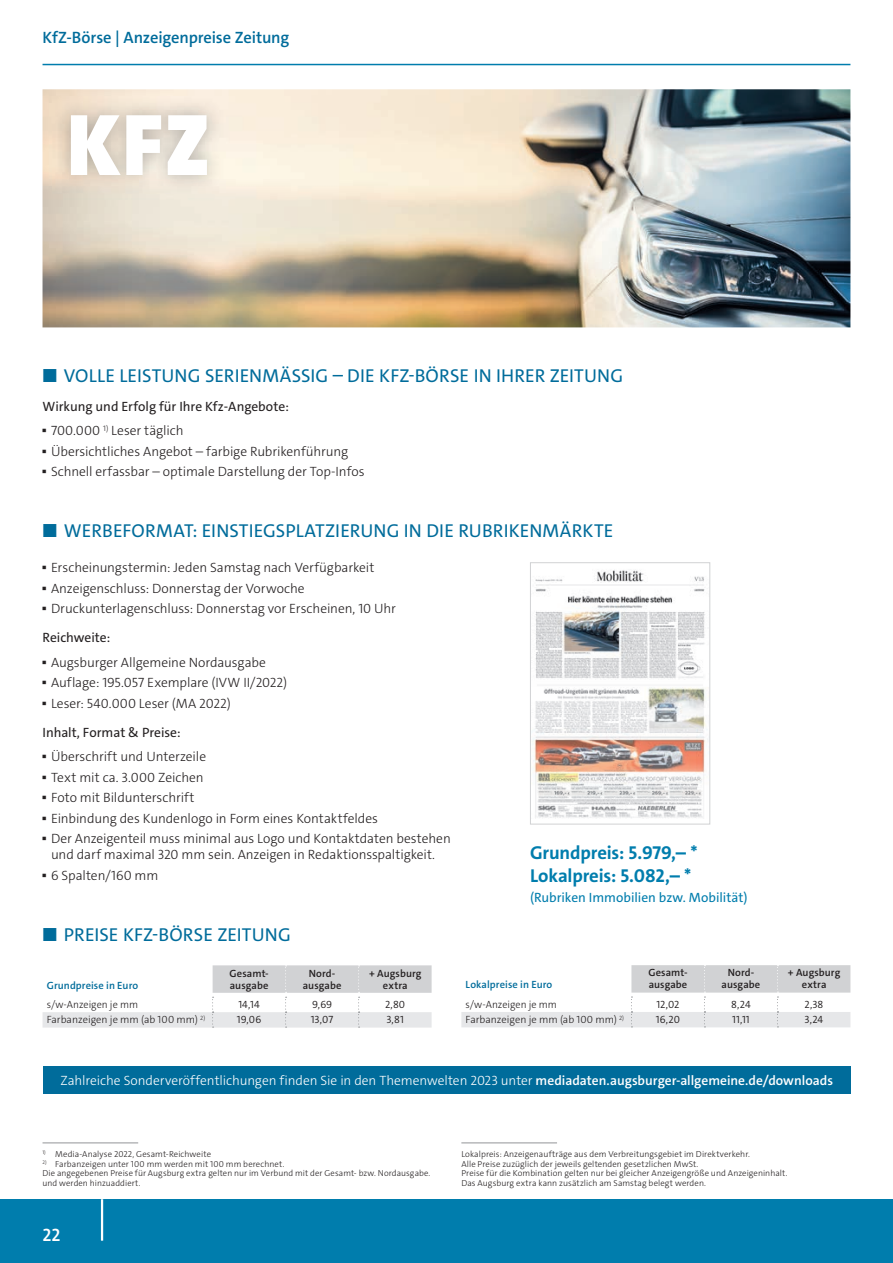
<style>
.page{position:relative;width:893px;height:1263px;background:#fff}
.page>*{position:absolute;margin:0;border:0;box-sizing:border-box;transform-origin:0 0}
.t1{font:900 88.5px "The Sans C4 s";color:#fff}
.t2{font:18.75px "The Sans C4 s";letter-spacing:.005em;color:#006c9b}
.t3{font:700 18.75px/22.5px "The Sans C4 s";letter-spacing:-.005em;color:#007dad}
.t4{font:600 18px "The Sans C4 s";color:#fff}
.t5{font:600 16.5px "The Sans C4 s";letter-spacing:-.01em;color:#006c9b}
.t6{font:300 13.5px/29px "The Sans C4 s";letter-spacing:-.005em;color:#231f20}
.t7{font:300 13.5px "The Sans C4 s";letter-spacing:-.005em;color:#fff}
.t8{font:13.5px "The Sans C4 s";letter-spacing:-.005em;color:#231f20}
.t9{font:13.5px "The Sans C4 s";color:#007dad}
.t10{font:300 10.5px "The Sans C4 s";color:#231f20}
.t11{font:600 10.5px/12px "The Sans C4 s";letter-spacing:.01em;color:#231f20;text-align:center}
.t12{font:300 10.5px "The Sans C4 s";letter-spacing:.005em;color:#231f20}
.t13{font:600 10.5px "The Sans C4 s";letter-spacing:.01em;color:#006c9b}
.t14{font:300 8.7px/9.6px "The Sans C4 s";letter-spacing:.01em;color:#231f20}
.s1{font-family:"Universal Std Newswith Comm Pi";font-weight:400}
.s2{font-weight:400}
.s3{font-weight:600}
</style>
<div class="page">
<div style="left:0;top:1199px;width:893px;height:64px;background:#007dad"></div>
<hr style="left:101px;top:1199px;width:2px;height:42px;background:#fff">
<hr style="left:43px;top:64px;width:807px;height:1px;background:#007dad">
<img style="left:43px;top:89px;width:807px;height:238px">
<svg style="left:461px;top:965px;width:389px;height:62px"></svg>
<svg style="left:43px;top:965px;width:389px;height:62px"></svg>
<hr style="left:43px;top:1142px;width:95px;height:1px;background:#939598">
<hr style="left:461px;top:1142px;width:96px;height:1px;background:#939598">
<div style="left:43px;top:1066px;width:807px;height:27px;background:#006c9b"></div>
<img style="left:52px;top:97px;width:174px;height:97px">
<img style="left:533px;top:570px;width:173px;height:248px">
<div style="left:530px;top:562px;width:180px;height:262px;border:1px solid #d1d2d4"></div>
<p class="t5" style="left:43px;top:27px;width:248px">KfZ-Börse | Anzeigenpreise Zeitung</p>
<h1 class="t1" style="left:67px;top:88px;width:146px">KFZ</h1>
<h2 class="t2" style="left:43px;top:363px;width:582px">■ VOLLE LEISTUNG SERIENMÄSSIG – DIE KFZ-BÖRSE IN IHRER ZEITUNG</h2>
<p class="t8" style="left:43px;top:397px;width:248px">Wirkung und Erfolg für Ihre Kfz-Angebote:</p>
<p class="t6" style="left:43px;top:416px;width:143px"><span class="s1">▪</span> 700.000 <sup>1)</sup> Leser täglich</p>
<p class="t6" style="left:43px;top:437px;width:307px"><span class="s1">▪</span> Übersichtliches Angebot – farbige Rubrikenführung</p>
<p class="t6" style="left:43px;top:457px;width:324px"><span class="s1">▪</span> Schnell erfassbar – optimale Darstellung der Top-Infos</p>
<h2 class="t2" style="left:43px;top:518px;width:572px">■ WERBEFORMAT: EINSTIEGSPLATZIERUNG IN DIE RUBRIKENMÄRKTE</h2>
<p class="t6" style="left:43px;top:553px;width:333px"><span class="s1">▪</span> Erscheinungstermin: Jeden Samstag nach Verfügbarkeit</p>
<p class="t6" style="left:43px;top:574px;width:264px"><span class="s1">▪</span> Anzeigenschluss: Donnerstag der Vorwoche</p>
<p class="t6" style="left:43px;top:594px;width:355px"><span class="s1">▪</span> Druckunterlagenschluss: Donnerstag vor Erscheinen, 10 Uhr<br><span class="s2">Reichweite:</span></p>
<p class="t6" style="left:43px;top:648px;width:225px"><span class="s1">▪</span> Augsburger Allgemeine Nordausgabe</p>
<p class="t6" style="left:43px;top:668px;width:246px"><span class="s1">▪</span> Auflage: 195.057 Exemplare (IVW II/2022)</p>
<p class="t6" style="left:43px;top:689px;width:190px"><span class="s1">▪</span> Leser: 540.000 Leser (MA 2022)<br><span class="s2">Inhalt, Format &amp; Preise:</span></p>
<p class="t6" style="left:43px;top:742px;width:165px"><span class="s1">▪</span> Überschrift und Unterzeile</p>
<p class="t6" style="left:43px;top:763px;width:163px"><span class="s1">▪</span> Text mit ca. 3.000 Zeichen</p>
<p class="t6" style="left:43px;top:783px;width:154px"><span class="s1">▪</span> Foto mit Bildunterschrift</p>
<p class="t6" style="left:43px;top:804px;width:337px"><span class="s1">▪</span> Einbindung des Kundenlogo in Form eines Kontaktfeldes</p>
<p class="t6" style="left:43px;top:831px;width:410px;line-height:16.2px;text-align:center"><span class="s1">▪</span> Der Anzeigenteil muss minimal aus Logo und Kontaktdaten bestehen und darf maximal 320 mm sein. Anzeigen in Redaktionsspaltigkeit.</p>
<p class="t6" style="left:43px;top:861px;width:117px"><span class="s1">▪</span> 6 Spalten/160 mm</p>
<h2 class="t3" style="left:530px;top:842px;width:169px">Grundpreis: 5.979,– *<br>Lokalpreis: 5.082,– *</h2>
<p class="t9" style="left:530px;top:889px;width:219px">(Rubriken Immobilien bzw. Mobilität)</p>
<h2 class="t2" style="left:43px;top:922px;width:250px">■ PREISE KFZ-BÖRSE ZEITUNG</h2>
<p class="t13" style="left:47px;top:978px;width:93px">Grundpreise in Euro</p>
<p class="t11" style="left:230px;top:967px;width:41px;text-align:left">Gesamt&shy;ausgabe</p>
<p class="t11" style="left:303px;top:967px;width:40px">Nord&shy;ausgabe</p>
<p class="t11" style="left:369px;top:967px;width:54px">+ Augsburg extra</p>
<p class="t10" style="left:47px;top:997px;width:93px">s/w-Anzeigen je mm</p>
<p class="t12" style="left:238px;top:997px;width:23px">14,14</p>
<p class="t12" style="left:312px;top:997px;width:21px">9,69</p>
<p class="t12" style="left:385px;top:997px;width:22px">2,80</p>
<p class="t10" style="left:47px;top:1013px;width:160px">Farbanzeigen je mm (ab 100 mm) <sup>2)</sup></p>
<p class="t12" style="left:237px;top:1013px;width:26px">19,06</p>
<p class="t12" style="left:311px;top:1013px;width:24px">13,07</p>
<p class="t12" style="left:386px;top:1013px;width:19px">3,81</p>
<p class="t13" style="left:466px;top:978px;width:88px">Lokalpreise in Euro</p>
<p class="t11" style="left:648px;top:967px;width:41px;text-align:left">Gesamt&shy;ausgabe</p>
<p class="t11" style="left:722px;top:967px;width:40px">Nord&shy;ausgabe</p>
<p class="t11" style="left:788px;top:967px;width:54px">+ Augsburg extra</p>
<p class="t10" style="left:466px;top:997px;width:93px">s/w-Anzeigen je mm</p>
<p class="t12" style="left:656px;top:997px;width:24px">12,02</p>
<p class="t12" style="left:731px;top:997px;width:21px">8,24</p>
<p class="t12" style="left:804px;top:997px;width:20px">2,38</p>
<p class="t10" style="left:466px;top:1013px;width:160px">Farbanzeigen je mm (ab 100 mm) <sup>2)</sup></p>
<p class="t12" style="left:656px;top:1013px;width:26px">16,20</p>
<p class="t12" style="left:732px;top:1013px;width:19px">11,11</p>
<p class="t12" style="left:805px;top:1013px;width:20px">3,24</p>
<p class="t7" style="left:60px;top:1071px;width:774px">Zahlreiche Sonderveröffentlichungen finden Sie in den Themenwelten 2023 unter <span class="s3">mediadaten.augsburger-allgemeine.de/downloads</span></p>
<p class="t14" style="left:43px;top:1149px;width:170px"><sup>1)</sup> Media-Analyse 2022, Gesamt-Reichweite</p>
<p class="t14" style="left:43px;top:1159px;width:389px"><sup>2)</sup> Farbanzeigen unter 100 mm werden mit 100 mm berechnet.<br>Die angegebenen Preise für Augsburg extra gelten nur im Verbund mit der Gesamt- bzw. Nordausgabe. und werden hinzuaddiert.</p>
<p class="t14" style="left:461px;top:1149px;width:328px">Lokalpreis: Anzeigenaufträge aus dem Verbreitungsgebiet im Direktverkehr.<br>Alle Preise zuzüglich der jeweils geltenden gesetzlichen MwSt.<br>Preise für die Kombination gelten nur bei gleicher Anzeigengröße und Anzeigeninhalt.<br>Das Augsburg extra kann zusätzlich am Samstag belegt werden.</p>
<h3 class="t4" style="left:43px;top:1223px;width:19px">22</h3>
</div>
